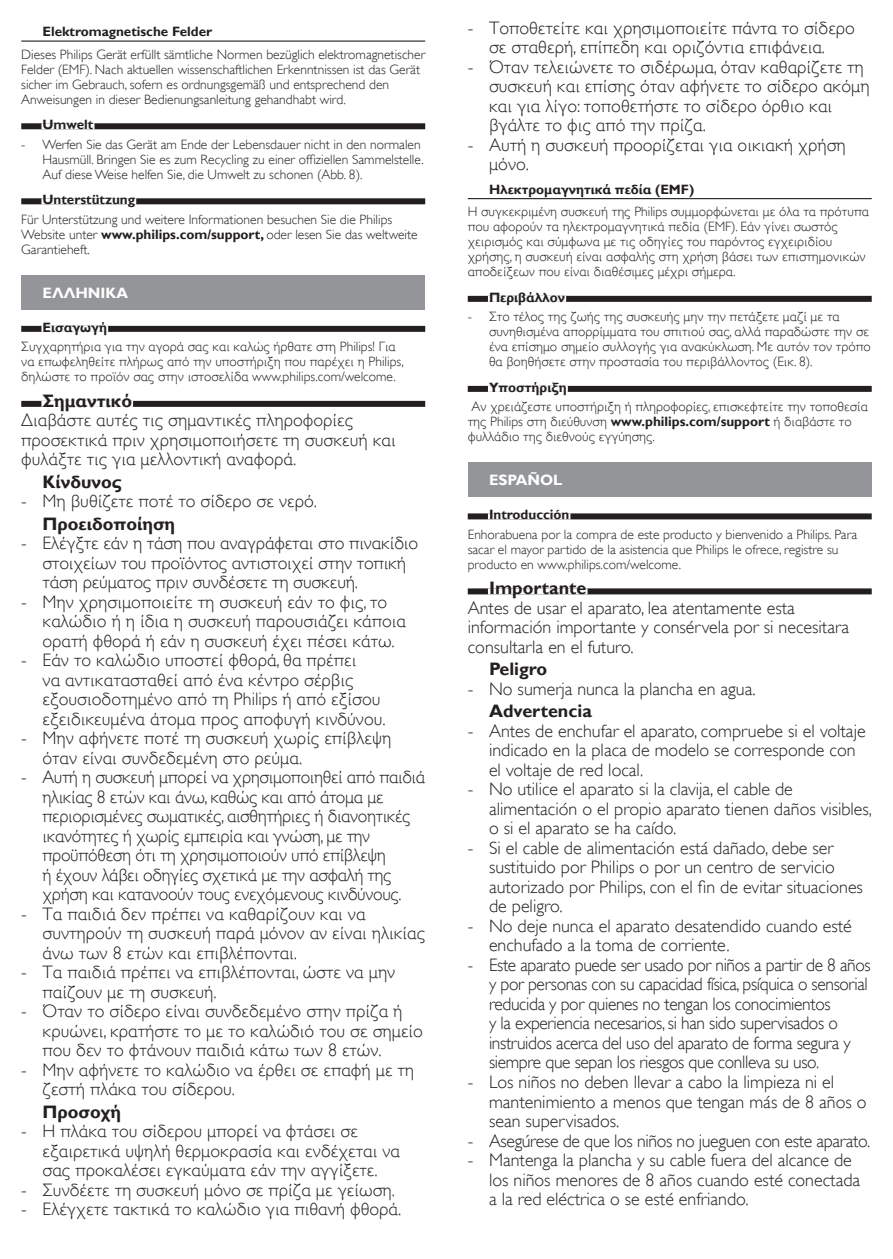
<style>
.page{position:relative;width:893px;height:1259px;background:#fff}
.page>*{position:absolute;margin:0;border:0;box-sizing:border-box;transform-origin:0 0}
.t1{font:18px/19.5px "Gill Sans Alt One WGL Light";color:#231f20}
.t2{font:18px/19.5px "Gill Sans Alt One WGL Light";letter-spacing:-.02em;color:#231f20}
.t3{font:700 18px "Gill Sans Alt One WGL";color:#231f20}
.t4{font:700 15px "Gill Sans Alt One WGL";color:#fff}
.t5{font:13.5px/15px "Gill Sans Alt One WGL Light";color:#231f20}
.t6{font:700 13.5px "Gill Sans Alt One WGL";color:#231f20}
.s1{font-family:"Gill Sans Alt One WGL";font-weight:700}
</style>
<div class="page">
<hr style="left:468px;top:198px;width:404px;height:1px;background:#231f20">
<div style="left:468px;top:296px;width:404px;height:6px;background:#231f20"></div>
<div style="left:488px;top:296px;width:78px;height:6px;background:#fff"></div>
<div style="left:468px;top:386px;width:404px;height:6px;background:#231f20"></div>
<div style="left:488px;top:386px;width:80px;height:6px;background:#fff"></div>
<div style="left:468px;top:513px;width:404px;height:6px;background:#231f20"></div>
<div style="left:488px;top:513px;width:82px;height:6px;background:#fff"></div>
<div style="left:468px;top:588px;width:404px;height:6px;background:#231f20"></div>
<div style="left:488px;top:588px;width:99px;height:6px;background:#fff"></div>
<div style="left:468px;top:463px;width:404px;height:34px;background:#939598"></div>
<hr style="left:21px;top:41px;width:404px;height:1px;background:#231f20">
<div style="left:21px;top:123px;width:404px;height:6px;background:#231f20"></div>
<div style="left:41px;top:123px;width:53px;height:6px;background:#fff"></div>
<div style="left:21px;top:198px;width:404px;height:6px;background:#231f20"></div>
<div style="left:41px;top:198px;width:95px;height:6px;background:#fff"></div>
<div style="left:21px;top:326px;width:404px;height:6px;background:#231f20"></div>
<div style="left:41px;top:326px;width:67px;height:6px;background:#fff"></div>
<div style="left:21px;top:401px;width:404px;height:6px;background:#231f20"></div>
<div style="left:41px;top:401px;width:92px;height:6px;background:#fff"></div>
<div style="left:21px;top:275px;width:404px;height:34px;background:#939598"></div>
<p class="t6" style="left:43px;top:22px;width:171px">Elektromagnetische Felder</p>
<p class="t5" style="left:21px;top:47px;width:405px">Dieses Philips Gerät erfüllt sämtliche Normen bezüglich elektromagnetischer Felder (EMF). Nach aktuellen wissenschaftlichen Erkenntnissen ist das Gerät sicher im Gebrauch, sofern es ordnungsgemäß und entsprechend den Anweisungen in dieser Bedienungsanleitung gehandhabt wird.</p>
<p class="t6" style="left:43px;top:115px;width:52px">Umwelt</p>
<p class="t5" style="left:43px;top:137px;width:383px;text-indent:-21px">- Werfen Sie das Gerät am Ende der Lebensdauer nicht in den normalen<br>Hausmüll. Bringen Sie es zum Recycling zu einer offiziellen Sammelstelle.<br>Auf diese Weise helfen Sie, die Umwelt zu schonen (Abb. 8).</p>
<p class="t6" style="left:43px;top:190px;width:94px">Unterstützung</p>
<p class="t5" style="left:21px;top:212px;width:398px">Für Unterstützung und weitere Informationen besuchen Sie die Philips<br>Website unter <span class="s1">www.philips.com/support,</span> oder lesen Sie das weltweite<br>Garantieheft.</p>
<p class="t4" style="left:43px;top:282px;width:87px">Ελλη νικα</p>
<p class="t6" style="left:43px;top:318px;width:66px">Εισαγωγή</p>
<p class="t5" style="left:21px;top:339px;width:384px">Συγχαρητήρια για την αγορά σας και καλώς ήρθατε στη Philips! Για να επωφεληθείτε πλήρως από την υποστήριξη που παρέχει η Philips, δηλώστε το προϊόν σας στην ιστοσελίδα www.philips.com/welcome.</p>
<p class="t3" style="left:43px;top:388px;width:91px">Σημαντικό</p>
<p class="t1" style="left:21px;top:411px;width:376px">Διαβάστε αυτές τις σημαντικές πληροφορίες προσεκτικά πριν χρησιμοποιήσετε τη συσκευή και φυλάξτε τις για μελλοντική αναφορά.</p>
<p class="t3" style="left:43px;top:469px;width:81px">Κίνδυνος</p>
<p class="t1" style="left:21px;top:491px;width:297px">- Μη βυθίζετε ποτέ το σίδερο σε νερό.</p>
<p class="t3" style="left:43px;top:511px;width:134px">Προειδοποίηση</p>
<p class="t1" style="left:43px;top:533px;width:377px;text-indent:-21px">- Ελέγξτε εάν η τάση που αναγράφεται στο πινακίδιο στοιχείων του προϊόντος αντιστοιχεί στην τοπική τάση ρεύματος πριν συνδέσετε τη συσκευή.</p>
<p class="t1" style="left:43px;top:592px;width:365px;text-indent:-21px">- Μην χρησιμοποιείτε τη συσκευή εάν το φις, το καλώδιο ή η ίδια η συσκευή παρουσιάζει κάποια ορατή φθορά ή εάν η συσκευή έχει πέσει κάτω.</p>
<p class="t1" style="left:43px;top:650px;width:345px;text-indent:-21px">- Εάν το καλώδιο υποστεί φθορά, θα πρέπει<br>να αντικατασταθεί από ένα κέντρο σέρβις εξουσιοδοτημένο από τη Philips ή από εξίσου εξειδικευμένα άτομα προς αποφυγή κινδύνου.</p>
<p class="t1" style="left:43px;top:728px;width:350px;text-indent:-21px">- Μην αφήνετε ποτέ τη συσκευή χωρίς επίβλεψη όταν είναι συνδεδεμένη στο ρεύμα.</p>
<p class="t2" style="left:43px;top:767px;width:384px;text-indent:-21px">- Αυτή η συσκευή μπορεί να χρησιμοποιηθεί από παιδιά ηλικίας 8 ετών και άνω, καθώς και από άτομα με περιορισμένες σωματικές, αισθητήριες ή διανοητικές ικανότητες ή χωρίς εμπειρία και γνώση, με την προϋπόθεση ότι τη χρησιμοποιούν υπό επίβλεψη<br>ή έχουν λάβει οδηγίες σχετικά με την ασφαλή της χρήση και κατανοούν τους ενεχόμενους κινδύνους.</p>
<p class="t1" style="left:43px;top:904px;width:384px;text-indent:-21px">- Τα παιδιά δεν πρέπει να καθαρίζουν και να συντηρούν τη συσκευή παρά μόνον αν είναι ηλικίας άνω των 8 ετών και επιβλέπονται.</p>
<p class="t1" style="left:43px;top:962px;width:354px;text-indent:-21px">- Τα παιδιά πρέπει να επιβλέπονται, ώστε να μην παίζουν με τη συσκευή.</p>
<p class="t1" style="left:43px;top:1001px;width:382px;text-indent:-21px">- Όταν το σίδερο είναι συνδεδεμένο στην πρίζα ή κρυώνει, κρατήστε το με το καλώδιό του σε σημείο που δεν το φτάνουν παιδιά κάτω των 8 ετών.</p>
<p class="t1" style="left:43px;top:1060px;width:373px;text-indent:-21px">- Μην αφήνετε το καλώδιο να έρθει σε επαφή με τη ζεστή πλάκα του σίδερου.</p>
<p class="t3" style="left:43px;top:1099px;width:80px">Προσοχή</p>
<p class="t1" style="left:43px;top:1121px;width:359px;text-indent:-21px">- Η πλάκα του σίδερου μπορεί να φτάσει σε εξαιρετικά υψηλή θερμοκρασία και ενδέχεται να σας προκαλέσει εγκαύματα εάν την αγγίξετε.</p>
<p class="t1" style="left:21px;top:1180px;width:375px">- Συνδέετε τη συσκευή μόνο σε πρίζα με γείωση.</p>
<p class="t1" style="left:21px;top:1199px;width:382px">- Eλέγχετε τακτικά το καλώδιο για πιθανή φθορά.</p>
<p class="t1" style="left:468px;top:18px;width:389px;text-align:center">- Τοποθετείτε και χρησιμοποιείτε πάντα το σίδερο σε σταθερή, επίπεδη και οριζόντια επιφάνεια.</p>
<p class="t1" style="left:489px;top:57px;width:382px;text-indent:-21px">- Όταν τελειώνετε το σιδέρωμα, όταν καθαρίζετε τη συσκευή και επίσης όταν αφήνετε το σίδερο ακόμη και για λίγο: τοποθετήστε το σίδερο όρθιο και βγάλτε το φις από την πρίζα.</p>
<p class="t1" style="left:489px;top:135px;width:358px;text-indent:-21px">- Αυτή η συσκευή προορίζεται για οικιακή χρήση μόνο.</p>
<p class="t6" style="left:489px;top:180px;width:207px">Ηλεκτρομαγνητικά πεδία (EMF)</p>
<p class="t5" style="left:468px;top:204px;width:403px">Η συγκεκριμένη συσκευή της Philips συμμορφώνεται με όλα τα πρότυπα που αφορούν τα ηλεκτρομαγνητικά πεδία (EMF). Εάν γίνει σωστός χειρισμός και σύμφωνα με τις οδηγίες του παρόντος εγχειριδίου χρήσης, η συσκευή είναι ασφαλής στη χρήση βάσει των επιστημονικών αποδείξεων που είναι διαθέσιμες μέχρι σήμερα.</p>
<p class="t6" style="left:489px;top:288px;width:78px">Περιβάλλον</p>
<p class="t5" style="left:489px;top:309px;width:383px;text-indent:-21px">- Στο τέλος της ζωής της συσκευής μην την πετάξετε μαζί με τα συνηθισμένα απορρίμματα του σπιτιού σας, αλλά παραδώστε την σε ένα επίσημο σημείο συλλογής για ανακύκλωση. Με αυτόν τον τρόπο θα βοηθήσετε στην προστασία του περιβάλλοντος (Εικ. 8).</p>
<p class="t6" style="left:489px;top:378px;width:79px">Υποστήριξη</p>
<p class="t5" style="left:468px;top:399px;width:402px">Αν χρειάζεστε υποστήριξη ή πληροφορίες, επισκεφτείτε την τοποθεσία της Philips στη διεύθυνση <span class="s1">www.philips.com/support</span> ή διαβάστε το φυλλάδιο της διεθνούς εγγύησης.</p>
<p class="t4" style="left:489px;top:470px;width:75px">Español</p>
<p class="t6" style="left:489px;top:505px;width:82px">I ntroducción</p>
<p class="t5" style="left:468px;top:527px;width:391px">Enhorabuena por la compra de este producto y bienvenido a Philips. Para sacar el mayor partido de la asistencia que Philips le ofrece, registre su producto en www.philips.com/welcome.</p>
<p class="t3" style="left:489px;top:576px;width:99px">I mportante</p>
<p class="t1" style="left:468px;top:598px;width:383px">Antes de usar el aparato, lea atentamente esta información importante y consérvela por si necesitara consultarla en el futuro.</p>
<p class="t3" style="left:489px;top:657px;width:60px">Peligro</p>
<p class="t1" style="left:468px;top:679px;width:289px">- No sumerja nunca la plancha en agua.</p>
<p class="t3" style="left:489px;top:699px;width:104px">Advertencia</p>
<p class="t1" style="left:489px;top:721px;width:378px;text-indent:-21px">- Antes de enchufar el aparato, compruebe si el voltaje indicado en la placa de modelo se corresponde con el voltaje de red local.</p>
<p class="t1" style="left:489px;top:779px;width:385px;text-indent:-21px">- No utilice el aparato si la clavija, el cable de alimentación o el propio aparato tienen daños visibles, o si el aparato se ha caído.</p>
<p class="t1" style="left:489px;top:838px;width:375px;text-indent:-21px">- Si el cable de alimentación está dañado, debe ser sustituido por Philips o por un centro de servicio autorizado por Philips, con el fin de evitar situaciones de peligro.</p>
<p class="t1" style="left:489px;top:916px;width:364px;text-indent:-21px">- No deje nunca el aparato desatendido cuando esté enchufado a la toma de corriente.</p>
<p class="t2" style="left:489px;top:955px;width:383px;text-indent:-21px">- Este aparato puede ser usado por niños a partir de 8 años y por personas con su capacidad física, psíquica o sensorial reducida y por quienes no tengan los conocimientos<br>y la experiencia necesarios, si han sido supervisados o instruidos acerca del uso del aparato de forma segura y siempre que sepan los riesgos que conlleva su uso.</p>
<p class="t1" style="left:489px;top:1072px;width:379px;text-indent:-21px">- Los niños no deben llevar a cabo la limpieza ni el mantenimiento a menos que tengan más de 8 años o sean supervisados.</p>
<p class="t2" style="left:468px;top:1130px;width:404px">- Asegúrese de que los niños no jueguen con este aparato.</p>
<p class="t1" style="left:489px;top:1150px;width:373px;text-indent:-21px">- Mantenga la plancha y su cable fuera del alcance de los niños menores de 8 años cuando esté conectada a la red eléctrica o se esté enfriando.</p>
</div>
